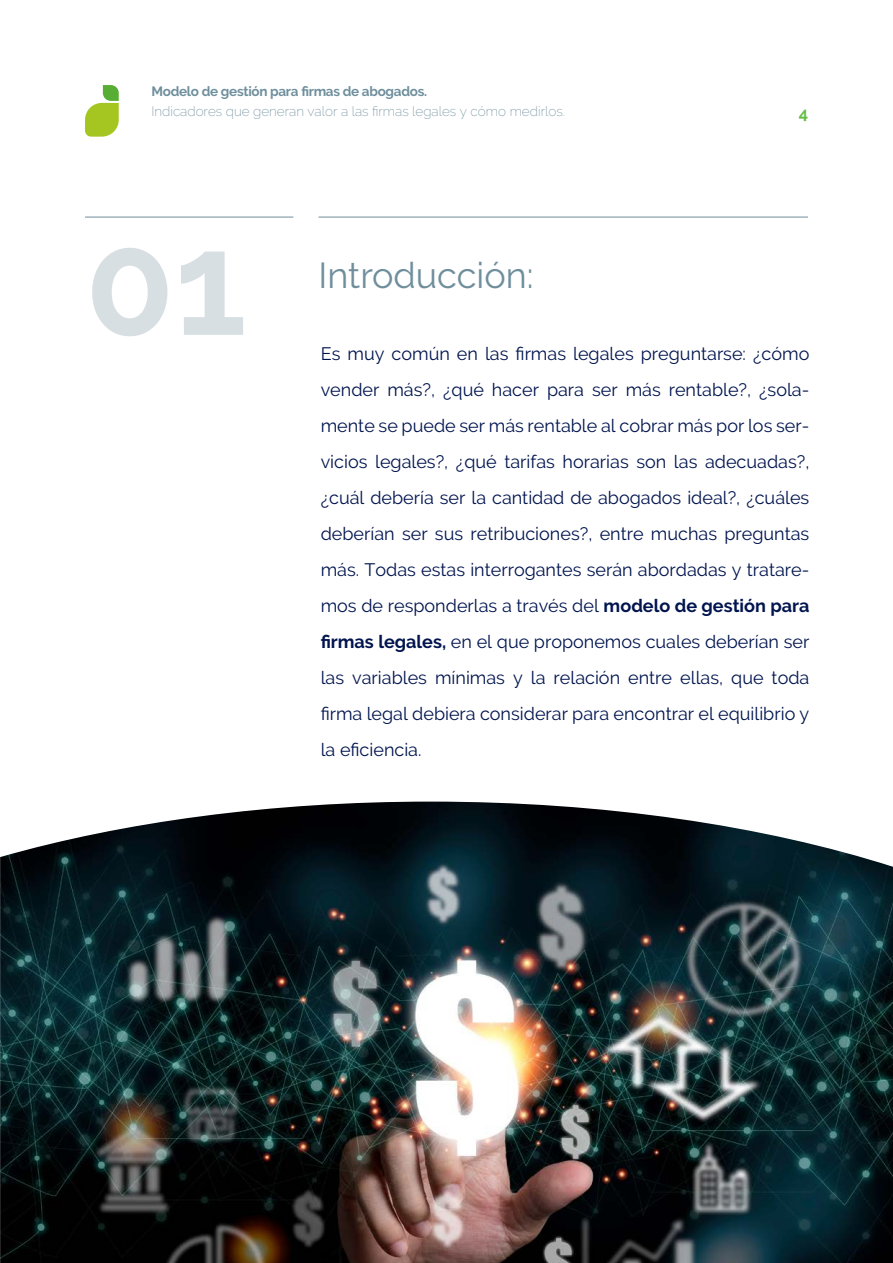
<style>
.page{position:relative;width:893px;height:1263px;background:#fff}
.page>*{position:absolute;margin:0;border:0;box-sizing:border-box;transform-origin:0 0}
.t1{font:700 145.8px "Raleway";color:#d7dfe3}
.t2{font:36px "Raleway";color:#6f8e9c}
.t3{font:18px/36px "Raleway";color:#01144e;text-align:justify}
.t4{font:700 16.5px "Raleway";color:#68bc48}
.t5{font:200 13.5px "Raleway";color:#6f8f9d}
.t6{font:700 13.5px "Raleway";letter-spacing:-.02em;color:#6f8f9d}
.s1{font-weight:700}
</style>
<div class="page">
<img style="left:0;top:801px;width:893px;height:462px">
<hr style="left:85px;top:217px;width:208px;height:1px;background:#6f8e9c">
<hr style="left:318px;top:217px;width:490px;height:1px;background:#6f8e9c">
<svg style="left:85px;top:85px;width:34px;height:52px"></svg>
<p class="t6" style="left:151px;top:83px;width:277px">Modelo de gestión para firmas de abogados.</p>
<p class="t5" style="left:151px;top:103px;width:415px">Indicadores que generan valor a las firmas legales y cómo medirlos.</p>
<h1 class="t1" style="left:85px;top:200px;width:163px">01</h1>
<h2 class="t2" style="left:318px;top:254px;width:217px">Introducción:</h2>
<p class="t4" style="left:799px;top:103px;width:11px">4</p>
<p class="t3" style="left:321px;top:335px;width:490px">Es muy común en las firmas legales preguntarse: ¿cómo vender más?, ¿qué hacer para ser más rentable?, ¿sola&shy;mente se puede ser más rentable al cobrar más por los ser&shy;vicios legales?, ¿qué tarifas horarias son las adecuadas?, ¿cuál debería ser la cantidad de abogados ideal?, ¿cuáles deberían ser sus retribuciones?, entre muchas preguntas más. Todas estas interrogantes serán abordadas y tratare&shy;mos de responderlas a través del <span class="s1">modelo de gestión para firmas legales,</span> en el que proponemos cuales deberían ser las variables mínimas y la relación entre ellas, que toda firma legal debiera considerar para encontrar el equilibrio y la eficiencia.</p>
</div>
